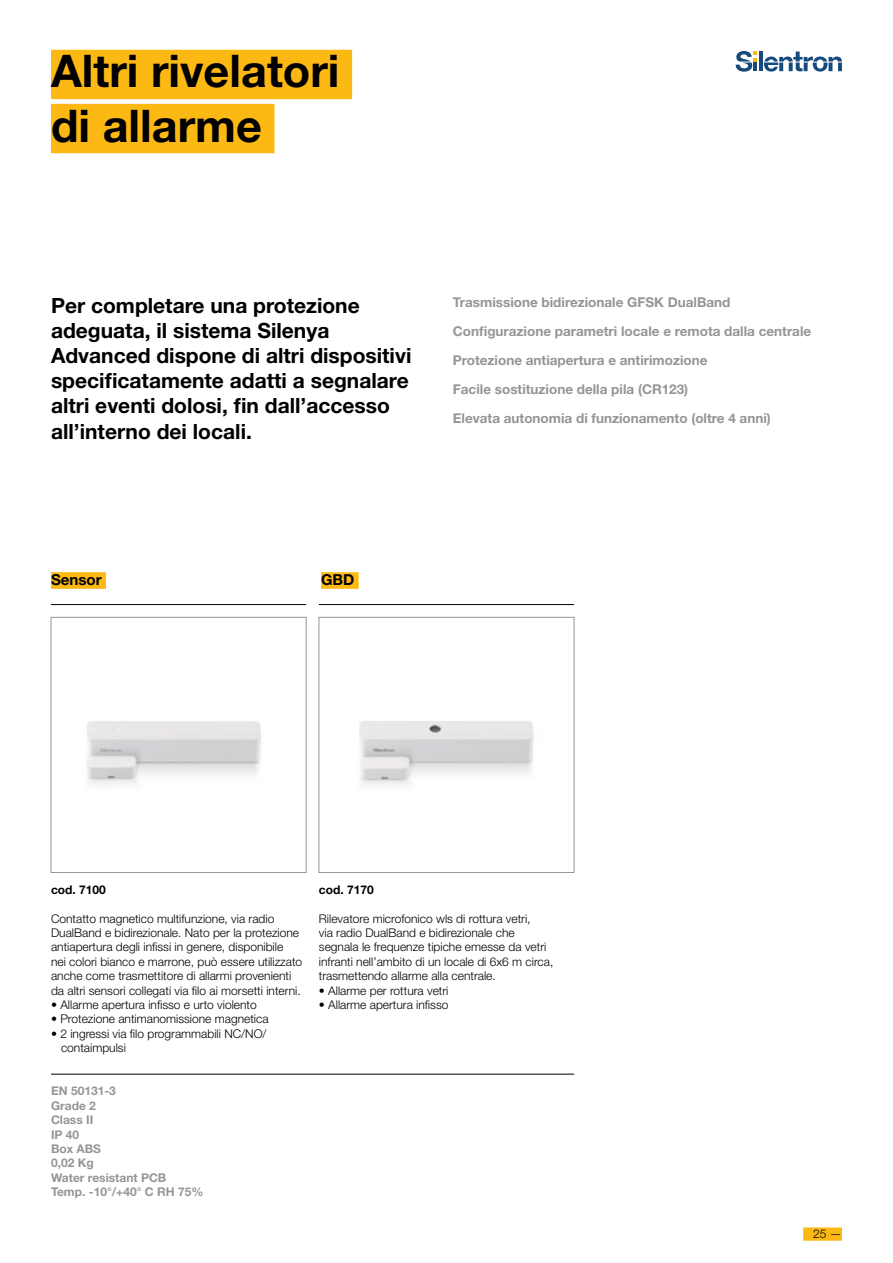
<style>
.page{position:relative;width:893px;height:1263px;background:#fff}
.page>*{position:absolute;margin:0;border:0;box-sizing:border-box;transform-origin:0 0}
.t1{font:700 45px/54px "Helvetica Neue LT Std";color:#000}
.t2{font:700 21px/25.2px "Helvetica Neue LT Std";color:#000}
.t3{font:700 15.15px "Helvetica Neue LT Std";color:#000}
.t4{font:700 13.5px/29px "Helvetica Neue LT Std";color:#939598}
.t5{font:300 12px/14.4px "Helvetica Neue LT Std";color:#000}
.t6{font:700 12px/14.4px "Helvetica Neue LT Std";color:#939598}
.t7{font:700 12px "Helvetica Neue LT Std";color:#000}
</style>
<div class="page">
<div style="left:803px;top:1227px;width:39px;height:14px;background:#fdb913"></div>
<hr style="left:51px;top:1074px;width:523px;height:1px;background:#000">
<svg style="left:736px;top:51px;width:106px;height:21px"></svg>
<div style="left:51px;top:572px;width:55px;height:17px;background:#fdb913"></div>
<div style="left:321px;top:572px;width:38px;height:17px;background:#fdb913"></div>
<img style="left:86px;top:721px;width:175px;height:64px">
<div style="left:51px;top:617px;width:255px;height:256px;border:1px solid #939598"></div>
<hr style="left:51px;top:604px;width:255px;height:1px;background:#000">
<img style="left:359px;top:721px;width:175px;height:65px">
<div style="left:319px;top:617px;width:255px;height:256px;border:1px solid #939598"></div>
<hr style="left:319px;top:604px;width:255px;height:1px;background:#000">
<div style="left:51px;top:50px;width:301px;height:49px;background:#fdb913"></div>
<div style="left:51px;top:104px;width:223px;height:49px;background:#fdb913"></div>
<h1 class="t1" style="left:51px;top:43px;width:290px">Altri rivelatori di allarme</h1>
<h2 class="t2" style="left:51px;top:292px;width:362px">Per completare una protezione adeguata, il sistema Silenya Advanced dispone di altri dispositivi specificatamente adatti a segnalare altri eventi dolosi, fin dall’accesso all’interno dei locali.</h2>
<p class="t4" style="left:453px;top:288px;width:360px">Trasmissione bidirezionale GFSK DualBand Configurazione parametri locale e remota dalla centrale Protezione antiapertura e antirimozione<br>Facile sostituzione della pila (CR123)<br>Elevata autonomia di funzionamento (oltre 4 anni)</p>
<p class="t3" style="left:51px;top:570px;width:52px">Sensor</p>
<p class="t3" style="left:321px;top:570px;width:35px">GBD</p>
<p class="t7" style="left:51px;top:882px;width:56px">cod. 7100</p>
<p class="t5" style="left:51px;top:911px;width:253px">Contatto magnetico multifunzione, via radio DualBand e bidirezionale. Nato per la protezione antiapertura degli infissi in genere, disponibile<br>nei colori bianco e marrone, può essere utilizzato anche come trasmettitore di allarmi provenienti da altri sensori collegati via filo ai morsetti interni.</p>
<p class="t5" style="left:51px;top:997px;width:207px">• Allarme apertura infisso e urto violento</p>
<p class="t5" style="left:51px;top:1012px;width:219px">• Protezione antimanomissione magnetica</p>
<p class="t5" style="left:61px;top:1026px;width:207px;text-indent:-10px">• 2 ingressi via filo programmabili NC/NO/ contaimpulsi</p>
<p class="t6" style="left:51px;top:1084px;width:154px">EN 50131-3<br>Grade 2<br>Class II<br>IP 40<br>Box ABS<br>0,02 Kg<br>Water resistant PCB<br>Temp. -10°/+40° C RH 75%</p>
<p class="t7" style="left:319px;top:882px;width:56px">cod. 7170</p>
<p class="t5" style="left:319px;top:911px;width:236px">Rilevatore microfonico wls di rottura vetri,<br>via radio DualBand e bidirezionale che segnala le frequenze tipiche emesse da vetri infranti nell’ambito di un locale di 6x6 m circa, trasmettendo allarme alla centrale.</p>
<p class="t5" style="left:319px;top:983px;width:131px">• Allarme per rottura vetri</p>
<p class="t5" style="left:319px;top:997px;width:131px">• Allarme apertura infisso</p>
<p class="t5" style="left:813px;top:1226px;width:30px">25 —</p>
</div>
